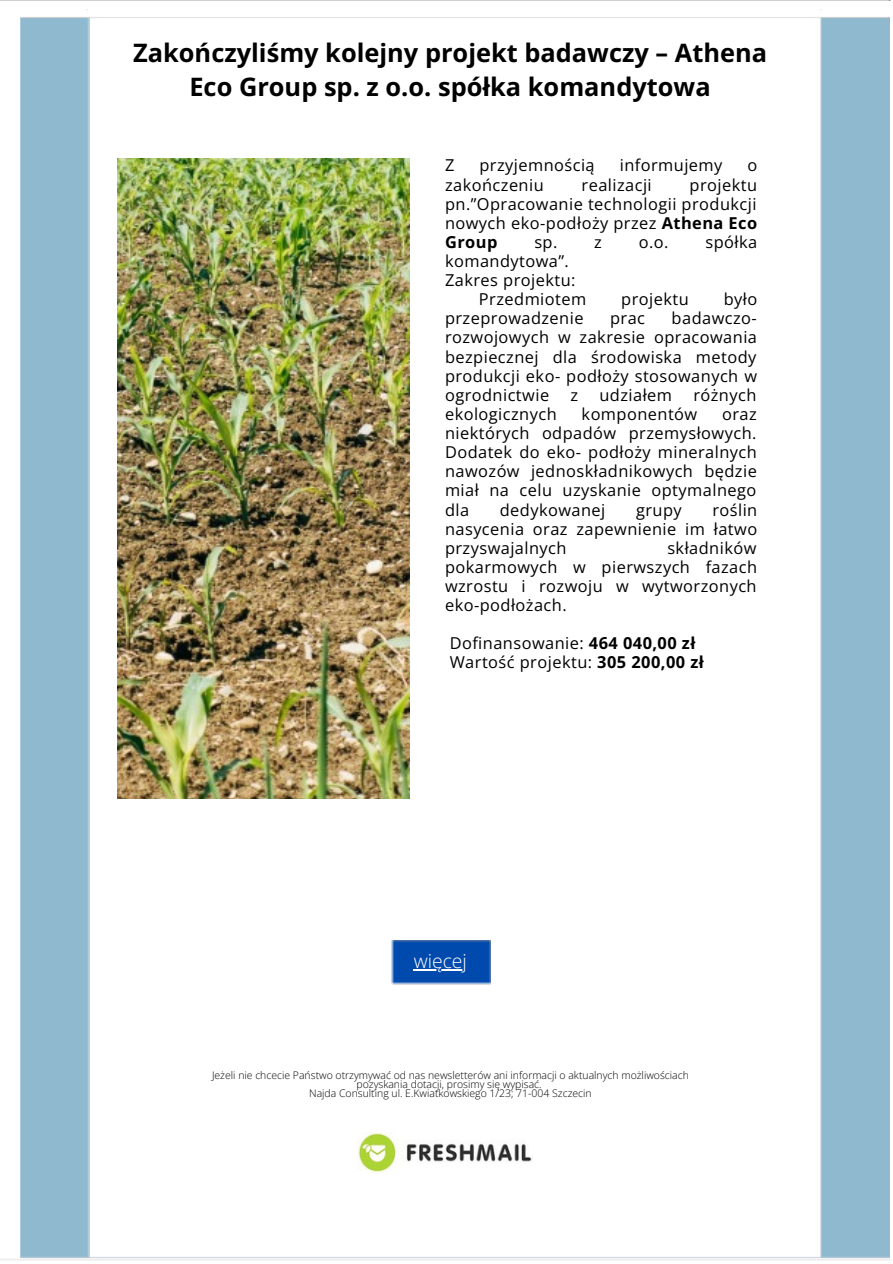
<style>
.page{position:relative;width:893px;height:1264px;background:#fff}
.page>*{position:absolute;margin:0;border:0;box-sizing:border-box;transform-origin:0 0}
.t1{font:700 25.35px/33.8px "Open Sans";color:#000;text-align:center}
.t2{font:300 22.2px "Open Sans";color:#fff}
.t3{font:300 19.35px "Open Sans";color:#fff}
.t4{font:16.35px/19px "Open Sans";letter-spacing:.025em;color:#000;text-align:justify}
.t5{font:300 10.5px/9px "Open Sans";color:#000;text-align:center}
.s1{font-weight:700}
</style>
<div class="page">
<img style="left:0;top:0;width:889px;height:1259px">
<img style="left:117px;top:159px;width:293px;height:639px">
<img style="left:358px;top:1132px;width:174px;height:40px">
<img style="left:390px;top:940px;width:100px;height:45px">
<hr style="left:413px;top:969px;width:54px;height:1px;background:#fff">
<p class="t1" style="left:133px;top:35px;width:635px">Zakończyliśmy kolejny projekt badawczy – Athena<br>Eco Group sp. z o.o. spółka komandytowa</p>
<p class="t4" style="left:445px;top:155px;width:11px">Z</p>
<p class="t4" style="left:479px;top:155px;width:117px">przyjemnością</p>
<p class="t4" style="left:619px;top:155px;width:104px">informujemy</p>
<p class="t4" style="left:747px;top:155px;width:11px">o</p>
<p class="t4" style="left:445px;top:175px;width:100px">zakończeniu</p>
<p class="t4" style="left:581px;top:175px;width:72px">realizacji</p>
<p class="t4" style="left:445px;top:175px;width:314px;text-indent:244px">projektu pn.”Opracowanie technologii produkcji nowych eko-podłoży przez <span class="s1">Athena Eco Group</span></p>
<p class="t4" style="left:534px;top:232px;width:69px">sp. z</p>
<p class="t4" style="left:638px;top:232px;width:31px">o.o.</p>
<p class="t4" style="left:705px;top:232px;width:53px">spółka</p>
<p class="t4" style="left:445px;top:251px;width:125px">komandytowa”.</p>
<p class="t4" style="left:445px;top:270px;width:132px">Zakres projektu:</p>
<p class="t4" style="left:479px;top:289px;width:109px">Przedmiotem</p>
<p class="t4" style="left:621px;top:289px;width:69px">projektu</p>
<p class="t4" style="left:723px;top:289px;width:35px">było</p>
<p class="t4" style="left:445px;top:308px;width:140px">przeprowadzenie</p>
<p class="t4" style="left:610px;top:308px;width:37px">prac</p>
<p class="t4" style="left:445px;top:308px;width:313px;text-indent:226px">badawczo&shy;rozwojowych w zakresie opracowania bezpiecznej dla środowiska metody produkcji eko- podłoży stosowanych w ogrodnictwie</p>
<p class="t4" style="left:570px;top:385px;width:9px">z</p>
<p class="t4" style="left:599px;top:385px;width:74px">udziałem</p>
<p class="t4" style="left:693px;top:385px;width:65px">różnych</p>
<p class="t4" style="left:445px;top:404px;width:113px">ekologicznych</p>
<p class="t4" style="left:581px;top:404px;width:117px">komponentów</p>
<p class="t4" style="left:445px;top:404px;width:313px;text-indent:277px">oraz niektórych odpadów przemysłowych.<br>Dodatek do eko- podłoży mineralnych nawozów jednoskładnikowych będzie miał na celu uzyskanie optymalnego dla</p>
<p class="t4" style="left:445px;top:499px;width:314px;text-indent:267px">roślin nasycenia oraz zapewnienie im łatwo przyswajalnych</p>
<p class="t4" style="left:500px;top:499px;width:107px">dedykowanej</p>
<p class="t4" style="left:636px;top:499px;width:47px">grupy</p>
<p class="t4" style="left:445px;top:538px;width:314px;text-indent:222px">składników pokarmowych w pierwszych fazach wzrostu i rozwoju w wytworzonych eko-podłożach.</p>
<p class="t4" style="left:449px;top:633px;width:247px">Dofinansowanie: <span class="s1">464 040,00 zł</span></p>
<p class="t4" style="left:449px;top:652px;width:255px">Wartość projektu: <span class="s1">305 200,00 zł</span></p>
<p class="t3" style="left:413px;top:947px;width:55px">więcej</p>
<p class="t2" style="left:436px;top:949px;width:63px">więcej</p>
<p class="t5" style="left:212px;top:1069px;width:478px">Jeżeli nie chcecie Państwo otrzymywać od nas newsletterów ani informacji o aktualnych możliwościach pozyskania dotacji, prosimy się wypisać.</p>
<p class="t5" style="left:309px;top:1087px;width:284px">Najda Consulting ul. E.Kwiatkowskiego 1/23; 71-004 Szczecin</p>
</div>
